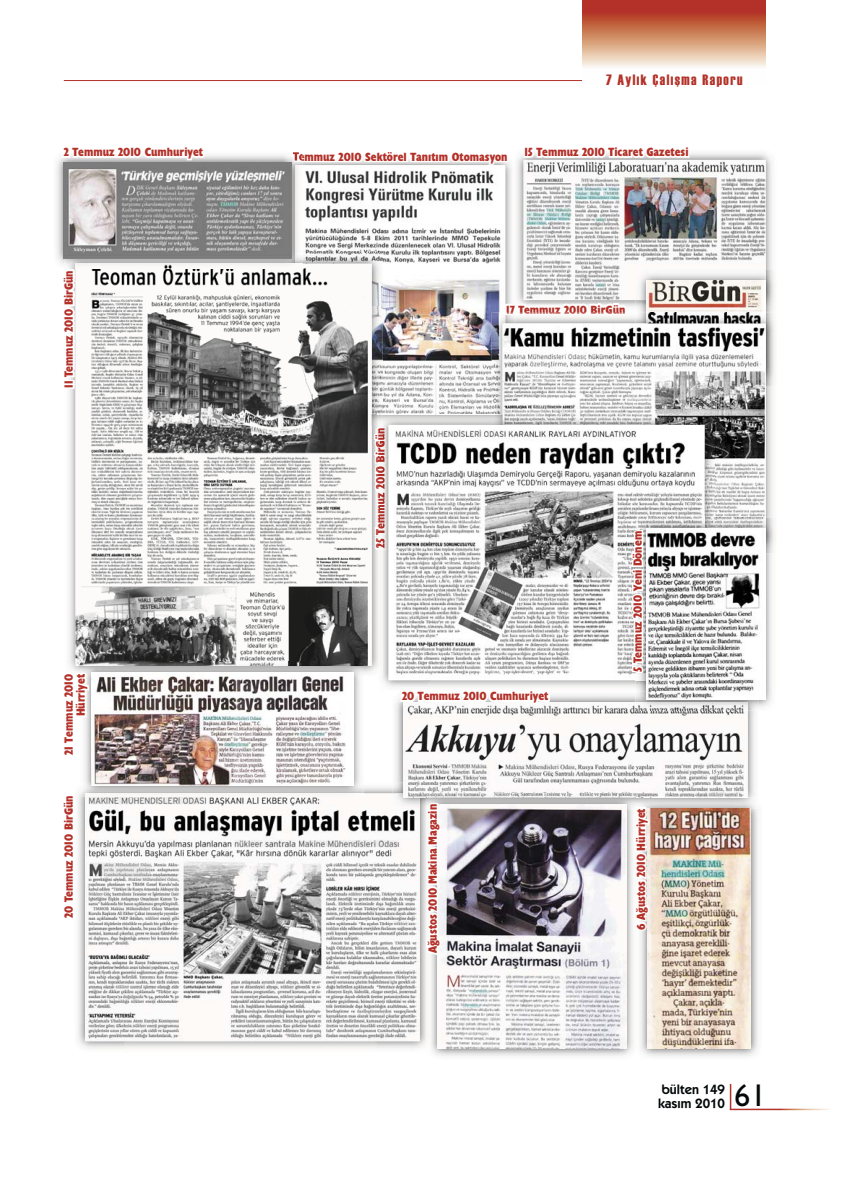
<style>
.page{position:relative;width:851px;height:1191px;background:#fff}
.page>*{position:absolute;margin:0;border:0;box-sizing:border-box;transform-origin:0 0}
.t1{font:31.5px "Humanist 521 BT";color:#040809}
.t2{font:15px "Haettenschweiler";letter-spacing:.1em;color:#b33129}
.t3{font:600 13.5px/13.5px "Kabel IT Cby BT";color:#040809}
.t4{font:700 condensed 12px/12px "Humanist 521 BT Xtra";color:#b33129;text-align:right}
</style>
<div class="page">
<hr style="left:64px;top:80px;width:619px;height:1px;background:#b33129">
<hr style="left:729px;top:1084px;width:2px;height:26px;background:#b33129">
<hr style="left:729px;top:1109px;width:101px;height:1px;background:#fff">
<svg style="left:583px;top:0;width:182px;height:81px"></svg>
<img style="left:505px;top:163px;width:7px;height:140px">
<img style="left:305px;top:170px;width:196px;height:244px">
<img style="left:69px;top:389px;width:12px;height:281px">
<img style="left:363px;top:551px;width:15px;height:122px">
<img style="left:302px;top:253px;width:81px;height:54px">
<img style="left:371px;top:307px;width:12px;height:107px">
<img style="left:75px;top:264px;width:296px;height:402px">
<svg style="left:69px;top:269px;width:6px;height:120px"></svg>
<img style="left:56px;top:155px;width:229px;height:109px">
<img style="left:285px;top:156px;width:11px;height:97px">
<img style="left:65px;top:259px;width:220px;height:10px">
<svg style="left:285px;top:253px;width:17px;height:11px"></svg>
<img style="left:75px;top:264px;width:227px;height:5px">
<svg style="left:291px;top:152px;width:217px;height:13px"></svg>
<img style="left:64px;top:162px;width:227px;height:97px">
<svg style="left:58px;top:155px;width:149px;height:21px"></svg>
<img style="left:516px;top:153px;width:256px;height:154px">
<img style="left:523px;top:160px;width:242px;height:140px">
<svg style="left:525px;top:153px;width:167px;height:8px"></svg>
<img style="left:78px;top:792px;width:46px;height:258px">
<img style="left:363px;top:787px;width:29px;height:6px">
<img style="left:376px;top:957px;width:51px;height:92px">
<img style="left:85px;top:793px;width:335px;height:248px">
<img style="left:395px;top:695px;width:360px;height:103px">
<img style="left:392px;top:783px;width:11px;height:10px">
<img style="left:392px;top:793px;width:11px;height:5px">
<img style="left:403px;top:702px;width:344px;height:96px">
<svg style="left:399px;top:695px;width:150px;height:10px"></svg>
<img style="left:81px;top:661px;width:282px;height:136px">
<img style="left:85px;top:793px;width:278px;height:4px">
<img style="left:91px;top:672px;width:262px;height:114px">
<svg style="left:74px;top:670px;width:32px;height:90px"></svg>
<img style="left:431px;top:809px;width:203px;height:247px">
<img style="left:427px;top:793px;width:209px;height:5px">
<img style="left:437px;top:804px;width:189px;height:245px">
<img style="left:640px;top:798px;width:118px;height:259px">
<img style="left:666px;top:798px;width:81px;height:1px">
<img style="left:647px;top:808px;width:104px;height:241px">
<svg style="left:380px;top:798px;width:64px;height:159px"></svg>
<svg style="left:632px;top:798px;width:34px;height:135px"></svg>
<img style="left:635px;top:269px;width:141px;height:54px">
<img style="left:635px;top:269px;width:130px;height:31px">
<img style="left:646px;top:280px;width:119px;height:43px">
<img style="left:764px;top:313px;width:12px;height:205px">
<img style="left:491px;top:313px;width:14px;height:101px">
<svg style="left:505px;top:303px;width:121px;height:20px"></svg>
<img style="left:585px;top:313px;width:40px;height:1px">
<img style="left:507px;top:313px;width:78px;height:1px">
<img style="left:502px;top:323px;width:263px;height:195px">
<img style="left:382px;top:425px;width:47px;height:262px">
<img style="left:378px;top:551px;width:5px;height:125px">
<svg style="left:371px;top:414px;width:15px;height:137px"></svg>
<img style="left:378px;top:428px;width:7px;height:51px">
<img style="left:378px;top:479px;width:7px;height:69px">
<svg style="left:491px;top:414px;width:11px;height:11px"></svg>
<img style="left:502px;top:414px;width:213px;height:52px">
<img style="left:704px;top:466px;width:11px;height:52px">
<img style="left:388px;top:425px;width:316px;height:255px">
<img style="left:758px;top:553px;width:14px;height:155px">
<img style="left:635px;top:691px;width:123px;height:20px">
<img style="left:635px;top:702px;width:112px;height:9px">
<img style="left:765px;top:518px;width:11px;height:35px">
<img style="left:704px;top:518px;width:61px;height:10px">
<img style="left:635px;top:518px;width:69px;height:162px">
<img style="left:646px;top:528px;width:119px;height:172px">
<svg style="left:628px;top:529px;width:18px;height:146px"></svg>
<p class="t2" style="left:606px;top:71px;width:138px">7 Aylık Çalışma Raporu</p>
<p class="t4" style="left:64px;top:148px;width:141px">2 Temmuz 2010 Cumhuriyet</p>
<p class="t4" style="left:524px;top:148px;width:166px">15 Temmuz 2010 Ticaret Gazetesi</p>
<p class="t4" style="left:293px;top:152px;width:216px">Temmuz 2010 Sektörel Tanıtım Otomasyon</p>
<p class="t4" style="left:64px;top:388px;width:119px;rotate:-90deg">11 Temmuz 2010 BirGün</p>
<p class="t4" style="left:64px;top:755px;width:82px;rotate:-90deg">21 Temmuz 2010<br>Hürriyet</p>
<p class="t4" style="left:64px;top:918px;width:124px;rotate:-90deg">20 Temmuz 2010 BirGün</p>
<p class="t4" style="left:506px;top:305px;width:121px">17 Temmuz 2010 BirGün</p>
<p class="t4" style="left:376px;top:548px;width:122px;rotate:-90deg">25 Temmuz 2010 BirGün</p>
<p class="t4" style="left:402px;top:692px;width:148px">20 Temmuz 2010 Cumhuriyet</p>
<p class="t4" style="left:633px;top:672px;width:142px;rotate:-90deg">5 Temmuz 2010 Yeni Dönem</p>
<p class="t4" style="left:428px;top:953px;width:151px;rotate:-90deg">Ağustos 2010 Makina Magazin</p>
<p class="t4" style="left:636px;top:930px;width:123px;rotate:-90deg">6 Ağustos 2010 Hürriyet</p>
<p class="t3" style="left:658px;top:1083px;width:68px">bülten 149 kasım 2010</p>
<h1 class="t1" style="left:734px;top:1085px;width:33px">61</h1>
</div>
